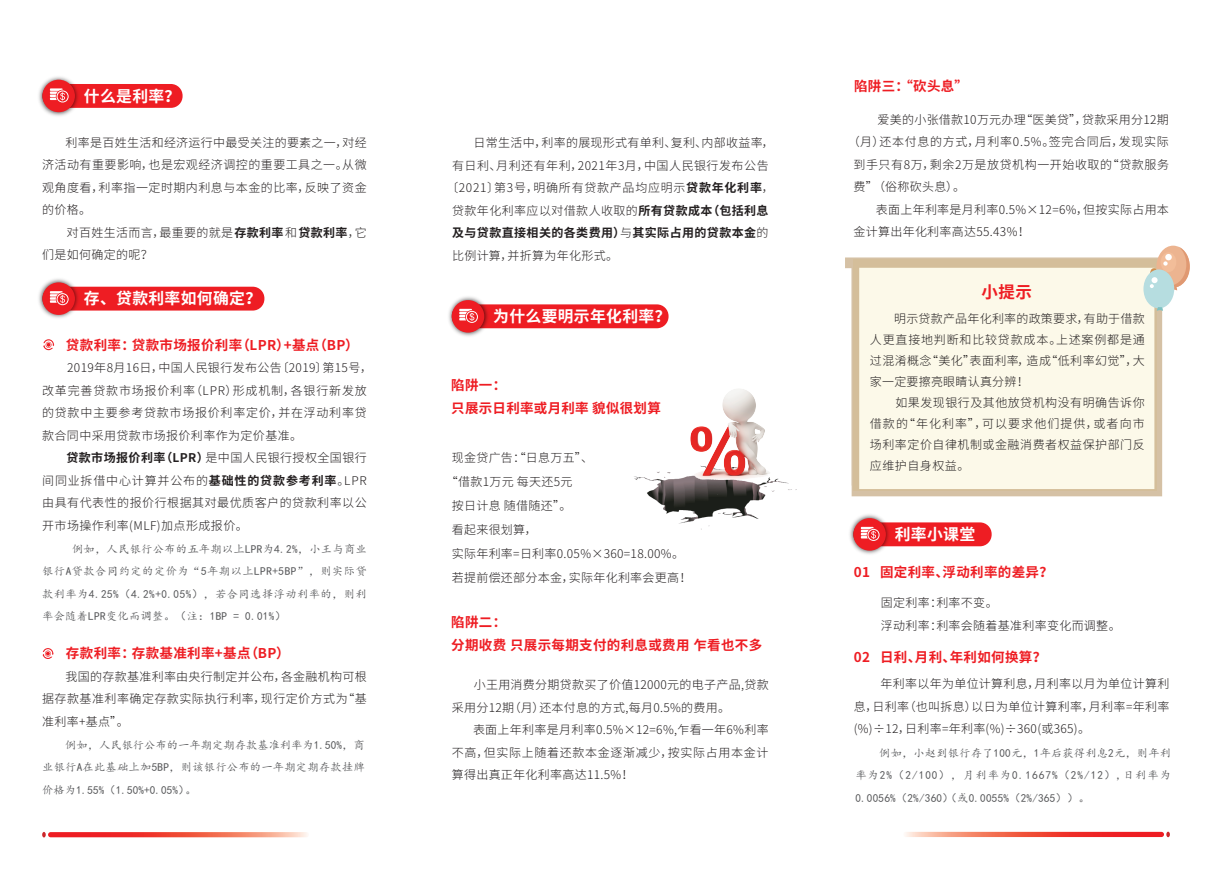
<style>
.page{position:relative;width:1212px;height:893px;background:#fff}
.page>*{position:absolute;margin:0;border:0;box-sizing:border-box;transform-origin:0 0}
.t1{font:700 16.5px "Source Han Sans CN";color:#ee1d23}
.t2{font:700 15.9px "Source Han Sans CN";letter-spacing:.02em;color:#fff}
.t3{font:700 13.5px/22.5px "Source Han Sans CN";letter-spacing:.025em;color:#ee1d23}
.t4{font:300 12px/22.5px "Source Han Sans CN";letter-spacing:.035em;color:#231f20;text-align:justify}
.t5{font:300 12px/22.5px "Source Han Sans CN";letter-spacing:.06em;color:#231f20}
.t6{font:300 12px "Source Han Sans CN";letter-spacing:.055em;color:#231f20}
.t7{font:700 12px "Source Han Sans CN";letter-spacing:.035em;color:#231f20}
.t8{font:11.25px/22.5px "Kai Ti";letter-spacing:.025em;color:#57585a;text-align:justify}
.s1{font-weight:700}
.s2{font-weight:300}
</style>
<div class="page">
<svg style="left:42px;top:832px;width:4px;height:5px"></svg>
<svg style="left:48px;top:832px;width:261px;height:5px"></svg>
<div style="left:42px;top:84px;width:141px;height:24px;background:#ee1d23;border-radius:12px"></div>
<img style="left:38px;top:77px;width:44px;height:39px">
<div style="left:42px;top:80px;width:33px;height:32px;background:#ee1d23;border-radius:50%"></div>
<svg style="left:50px;top:88px;width:19px;height:14px"></svg>
<div style="left:42px;top:287px;width:222px;height:24px;background:#ee1d23;border-radius:12px"></div>
<img style="left:38px;top:279px;width:44px;height:39px">
<div style="left:42px;top:282px;width:33px;height:33px;background:#ee1d23;border-radius:50%"></div>
<svg style="left:50px;top:291px;width:19px;height:14px"></svg>
<div style="left:853px;top:522px;width:138px;height:24px;background:#ee1d23;border-radius:12px"></div>
<img style="left:849px;top:514px;width:44px;height:40px">
<div style="left:853px;top:518px;width:33px;height:33px;background:#ee1d23;border-radius:50%"></div>
<svg style="left:861px;top:527px;width:18px;height:14px"></svg>
<div style="left:452px;top:304px;width:216px;height:24px;background:#ee1d23;border-radius:12px"></div>
<img style="left:448px;top:296px;width:43px;height:40px">
<div style="left:452px;top:300px;width:32px;height:33px;background:#ee1d23;border-radius:50%"></div>
<svg style="left:459px;top:309px;width:19px;height:14px"></svg>
<svg style="left:43px;top:339px;width:11px;height:11px"></svg>
<svg style="left:42px;top:648px;width:12px;height:11px"></svg>
<svg style="left:845px;top:257px;width:325px;height:239px;background:#f7f2e1"></svg>
<div style="left:1143px;top:269px;width:31px;height:39px;background:#b6dde0;border-radius:50%"></div>
<svg style="left:1148px;top:247px;width:42px;height:52px"></svg>
<svg style="left:1157px;top:307px;width:6px;height:4px"></svg>
<svg style="left:1166px;top:832px;width:4px;height:5px"></svg>
<svg style="left:903px;top:832px;width:261px;height:5px"></svg>
<img style="left:634px;top:471px;width:163px;height:59px">
<img style="left:676px;top:389px;width:103px;height:106px">
<h2 class="t2" style="left:84px;top:87px;width:98px">什么是利率？</h2>
<p class="t4" style="left:42px;top:131px;width:326px;text-indent:23px">利率是百姓生活和经济运行中最受关注的要素之一，对经济活动有重要影响，也是宏观经济调控的重要工具之一。从微观角度看，利率指一定时期内利息与本金的比率，反映了资金的价格。</p>
<p class="t4" style="left:42px;top:221px;width:326px;text-indent:25px">对百姓生活而言，最重要的就是<span class="s1">存款利率</span>和<span class="s1">贷款利率</span>，它们是如何确定的呢？</p>
<h2 class="t2" style="left:84px;top:290px;width:179px">存、贷款利率如何确定？</h2>
<p class="t3" style="left:66px;top:334px;width:294px">贷款利率：贷款市场报价利率（LPR）+基点（BP）</p>
<p class="t5" style="left:42px;top:357px;width:331px;text-indent:25px">2019年8月16日，中国人民银行发布公告〔2019〕第15号，改革完善贷款市场报价利率（LPR）形成机制，各银行新发放的贷款中主要参考贷款市场报价利率定价，并在浮动利率贷款合同中采用贷款市场报价利率作为定价基准。</p>
<p class="t4" style="left:42px;top:447px;width:326px;text-indent:24px"><span class="s1">贷款市场报价利率（LPR）</span>是中国人民银行授权全国银行间同业拆借中心计算并公布的<span class="s1">基础性的贷款参考利率</span>。LPR由具有代表性的报价行根据其对最优质客户的贷款利率以公开市场操作利率(MLF)加点形成报价。</p>
<p class="t8" style="left:42px;top:537px;width:326px;text-indent:30px">例如，人民银行公布的五年期以上LPR为4.2%，小王与商业银行A贷款合同约定的定价为“5年期以上LPR+5BP”，则实际贷款利率为4.25%（4.2%+0.05%），若合同选择浮动利率的，则利率会随着LPR变化而调整。（注：1BP = 0.01%）</p>
<p class="t3" style="left:66px;top:642px;width:225px">存款利率：存款基准利率+基点（BP）</p>
<p class="t4" style="left:42px;top:665px;width:326px;text-indent:23px">我国的存款基准利率由央行制定并公布，各金融机构可根据存款基准利率确定存款实际执行利率，现行定价方式为“基准利率+基点”。</p>
<p class="t8" style="left:42px;top:734px;width:324px;text-indent:23px">例如，人民银行公布的一年期定期存款基准利率为1.50%，商业银行A在此基础上加5BP，则该银行公布的一年期定期存款挂牌价格为1.55%（1.50%+0.05%）。</p>
<p class="t4" style="left:474px;top:132px;width:302px">日常生活中，利率的展现形式有单利、复利、内部收益率，</p>
<p class="t4" style="left:452px;top:154px;width:318px">有日利、月利还有年利，2021年3月，中国人民银行发布公告</p>
<p class="t5" style="left:446px;top:177px;width:329px">〔2021〕第3号，明确所有贷款产品均应明示<span class="s1">贷款年化利率</span>，</p>
<p class="t4" style="left:452px;top:199px;width:318px">贷款年化利率应以对借款人收取的<span class="s1">所有贷款成本（包括利息</span></p>
<p class="t7" style="left:452px;top:226px;width:318px">及与贷款直接相关的各类费用）<span class="s2">与</span>其实际占用的贷款本金<span class="s2">的</span></p>
<p class="t4" style="left:452px;top:244px;width:168px">比例计算，并折算为年化形式。</p>
<h2 class="t2" style="left:493px;top:307px;width:179px">为什么要明示年化利率？</h2>
<p class="t3" style="left:451px;top:374px;width:211px">陷阱一：<br>只展示日利率或月利率 貌似很划算</p>
<p class="t4" style="left:452px;top:447px;width:143px">现金贷广告：“日息万五”、</p>
<p class="t4" style="left:446px;top:471px;width:128px">“借款1万元 每天还5元</p>
<p class="t4" style="left:452px;top:495px;width:121px">按日计息 随借随还”。</p>
<p class="t4" style="left:452px;top:519px;width:87px">看起来很划算，</p>
<p class="t4" style="left:452px;top:543px;width:234px">实际年利率=日利率0.05%×360=18.00%。</p>
<p class="t4" style="left:452px;top:567px;width:241px">若提前偿还部分本金，实际年化利率会更高！</p>
<p class="t3" style="left:451px;top:612px;width:312px">陷阱二：<br>分期收费 只展示每期支付的利息或费用 乍看也不多</p>
<p class="t4" style="left:452px;top:674px;width:318px;text-indent:22px">小王用消费分期贷款买了价值12000元的电子产品,贷款采用分12期（月）还本付息的方式,每月0.5%的费用。</p>
<p class="t4" style="left:452px;top:719px;width:318px;text-indent:21px">表面上年利率是月利率0.5%×12=6%,乍看一年6%利率不高，但实际上随着还款本金逐渐减少，按实际占用本金计算得出真正年化利率高达11.5%！</p>
<p class="t3" style="left:854px;top:75px;width:116px">陷阱三：“砍头息”</p>
<p class="t4" style="left:877px;top:108px;width:293px">爱美的小张借款10万元办理“医美贷”，贷款采用分12期</p>
<p class="t6" style="left:848px;top:135px;width:322px">（月）还本付息的方式，月利率0.5%。签完合同后，发现实际</p>
<p class="t4" style="left:853px;top:153px;width:317px">到手只有8万，剩余2万是放贷机构一开始收取的“贷款服务</p>
<p class="t4" style="left:853px;top:176px;width:113px">费”（俗称砍头息）。</p>
<p class="t4" style="left:876px;top:198px;width:295px">表面上年利率是月利率0.5%×12=6%，但按实际占用本</p>
<p class="t4" style="left:853px;top:221px;width:178px">金计算出年化利率高达55.43%！</p>
<h1 class="t1" style="left:982px;top:283px;width:52px">小提示</h1>
<p class="t4" style="left:870px;top:308px;width:276px;line-height:21px;text-indent:24px">明示贷款产品年化利率的政策要求，有助于借款人更直接地判断和比较贷款成本。上述案例都是通过混淆概念“美化”表面利率，造成“低利率幻觉”，大家一定要擦亮眼睛认真分辨！</p>
<p class="t4" style="left:870px;top:392px;width:276px;line-height:21px;text-indent:25px">如果发现银行及其他放贷机构没有明确告诉你借款的“年化利率”，可以要求他们提供，或者向市场利率定价自律机制或金融消费者权益保护部门反应维护自身权益。</p>
<h2 class="t2" style="left:895px;top:525px;width:82px">利率小课堂</h2>
<p class="t3" style="left:854px;top:562px;width:201px">01 固定利率、浮动利率的差异？</p>
<p class="t4" style="left:881px;top:592px;width:241px">固定利率：利率不变。<br>浮动利率：利率会随着基准利率变化而调整。</p>
<p class="t3" style="left:854px;top:646px;width:194px">02 日利、月利、年利如何换算？</p>
<p class="t4" style="left:854px;top:673px;width:317px;text-indent:27px">年利率以年为单位计算利息，月利率以月为单位计算利息，日利率（也叫拆息）以日为单位计算利率，月利率=年利率(%)÷12，日利率=年利率(%)÷360(或365)。</p>
<p class="t8" style="left:855px;top:742px;width:317px;text-indent:24px">例如，小赵到银行存了100元，1年后获得利息2元，则年利率为2%（2/100），月利率为0.1667%（2%/12）,日利率为0.0056%（2%/360）（或0.0055%（2%/365））。</p>
</div>
